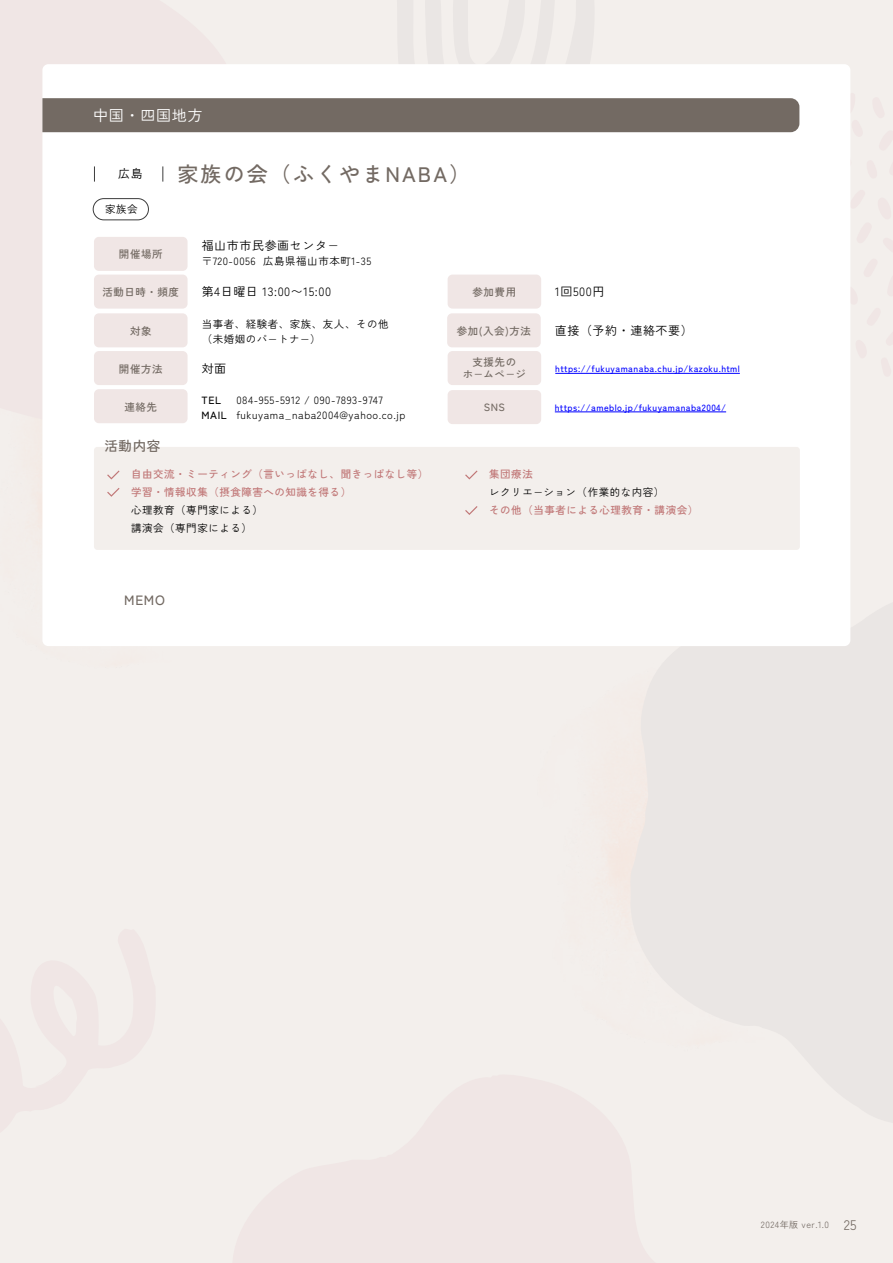
<style>
.page{position:relative;width:893px;height:1263px;background:#f3efec}
.page>*{position:absolute;margin:0;border:0;box-sizing:border-box;transform-origin:0 0}
.t1{font:500 21px "Zen Kaku Gothic New";letter-spacing:.1em;color:#736a63}
.t2{font:15px "Zen Kaku Gothic New";letter-spacing:.05em;color:#fff}
.t3{font:500 13.5px "Zen Kaku Gothic New";letter-spacing:.05em;color:#736a63}
.t4{font:12px "Zen Kaku Gothic New";letter-spacing:.05em;color:#000}
.t5{font:10.5px/15px "Zen Kaku Gothic New";letter-spacing:.05em;color:#000}
.t6{font:500 10.5px/18px "Zen Kaku Gothic New";letter-spacing:.05em;color:#c17878}
.t7{font:500 10.5px/12px "Zen Kaku Gothic New";letter-spacing:.05em;color:#736a63;text-align:center}
.t8{font:500 10.5px/15px "Zen Kaku Gothic New";letter-spacing:.05em;color:#000}
.t9{font:500 9px "Zen Kaku Gothic New";letter-spacing:.05em;color:#00f}
.t10{font:9px "Zen Kaku Gothic New";letter-spacing:.05em;color:#736a63}
.s1{font-size:13.8px}
</style>
<div class="page">
<div style="left:42px;top:64px;width:808px;height:582px;background:#fff;border-radius:6px"></div>
<div style="left:94px;top:447px;width:706px;height:103px;background:#f3efec;border-radius:3px"></div>
<svg style="left:107px;top:470px;width:13px;height:9px"></svg>
<svg style="left:107px;top:488px;width:13px;height:9px"></svg>
<svg style="left:465px;top:470px;width:12px;height:9px"></svg>
<svg style="left:465px;top:506px;width:12px;height:9px"></svg>
<div style="left:448px;top:390px;width:93px;height:34px;background:#f0e6e5;border-radius:5px"></div>
<div style="left:94px;top:389px;width:94px;height:34px;background:#f0e6e5;border-radius:5px"></div>
<div style="left:448px;top:351px;width:93px;height:34px;background:#f0e6e5;border-radius:5px"></div>
<hr style="left:555px;top:412px;width:171px;height:1px;background:#00f">
<div style="left:94px;top:351px;width:94px;height:34px;background:#f0e6e5;border-radius:5px"></div>
<svg style="left:42px;top:64px;width:808px;height:313px"></svg>
<h2 class="t2" style="left:93px;top:104px;width:111px">中国・四国地方</h2>
<p class="t4" style="left:118px;top:164px;width:26px">広島</p>
<h1 class="t1" style="left:178px;top:157px;width:294px">家族の会（ふくやまNABA）</h1>
<p class="t5" style="left:105px;top:201px;width:34px">家族会</p>
<p class="t7" style="left:119px;top:248px;width:45px">開催場所</p>
<p class="t4" style="left:202px;top:236px;width:139px">福山市市民参画センタ−</p>
<p class="t5" style="left:202px;top:253px;width:171px">〒720-0056 広島県福山市本町1-35</p>
<p class="t7" style="left:102px;top:286px;width:78px">活動日時・頻度</p>
<p class="t4" style="left:202px;top:282px;width:131px">第4日曜日 13:00〜15:00</p>
<p class="t7" style="left:473px;top:286px;width:45px">参加費用</p>
<p class="t4" style="left:555px;top:282px;width:51px">1回500円</p>
<p class="t7" style="left:130px;top:325px;width:23px">対象</p>
<p class="t5" style="left:202px;top:316px;width:188px">当事者、経験者、家族、友人、その他（未婚姻のパ−トナ−）</p>
<p class="t7" style="left:119px;top:362px;width:45px">開催方法</p>
<p class="t4" style="left:202px;top:359px;width:26px">対面</p>
<p class="t7" style="left:125px;top:400px;width:34px">連絡先</p>
<p class="t8" style="left:202px;top:392px;width:27px">TEL<br>MAIL</p>
<p class="t3" style="left:104px;top:436px;width:58px">活動内容</p>
<p class="t5" style="left:236px;top:392px;width:171px">084-955-5912 / 090-7893-9747 fukuyama_naba2004@yahoo.co.jp</p>
<p class="t6" style="left:131px;top:464px;width:299px">自由交流・ミーティング（言いっぱなし、聞きっぱなし等）学習・情報収集（摂食障害への知識を得る）</p>
<p class="t5" style="left:131px;top:500px;width:133px;line-height:18px">心理教育（専門家による）講演会（専門家による）</p>
<p class="t3" style="left:124px;top:590px;width:42px">MEMO</p>
<p class="t7" style="left:457px;top:325px;width:76px">参加(入会)方法</p>
<p class="t4" style="left:555px;top:321px;width:139px">直接（予約・連絡不要）</p>
<p class="t7" style="left:463px;top:356px;width:65px">支援先のホ−ムペ−ジ</p>
<p class="t9" style="left:555px;top:362px;width:186px">https://fukuyamanaba.chu.jp/kazoku.html</p>
<p class="t9" style="left:555px;top:400px;width:173px">https://ameblo.jp/fukuyamanaba2004/</p>
<p class="t7" style="left:484px;top:400px;width:23px">SNS</p>
<p class="t6" style="left:489px;top:465px;width:45px">集団療法</p>
<p class="t5" style="left:489px;top:484px;width:177px">レクリエ−ション（作業的な内容）</p>
<p class="t6" style="left:489px;top:501px;width:210px">その他（当事者による心理教育・講演会）</p>
<p class="t10" style="left:761px;top:1217px;width:97px">2024年版 ver.1.0 <span class="s1">25</span></p>
</div>
